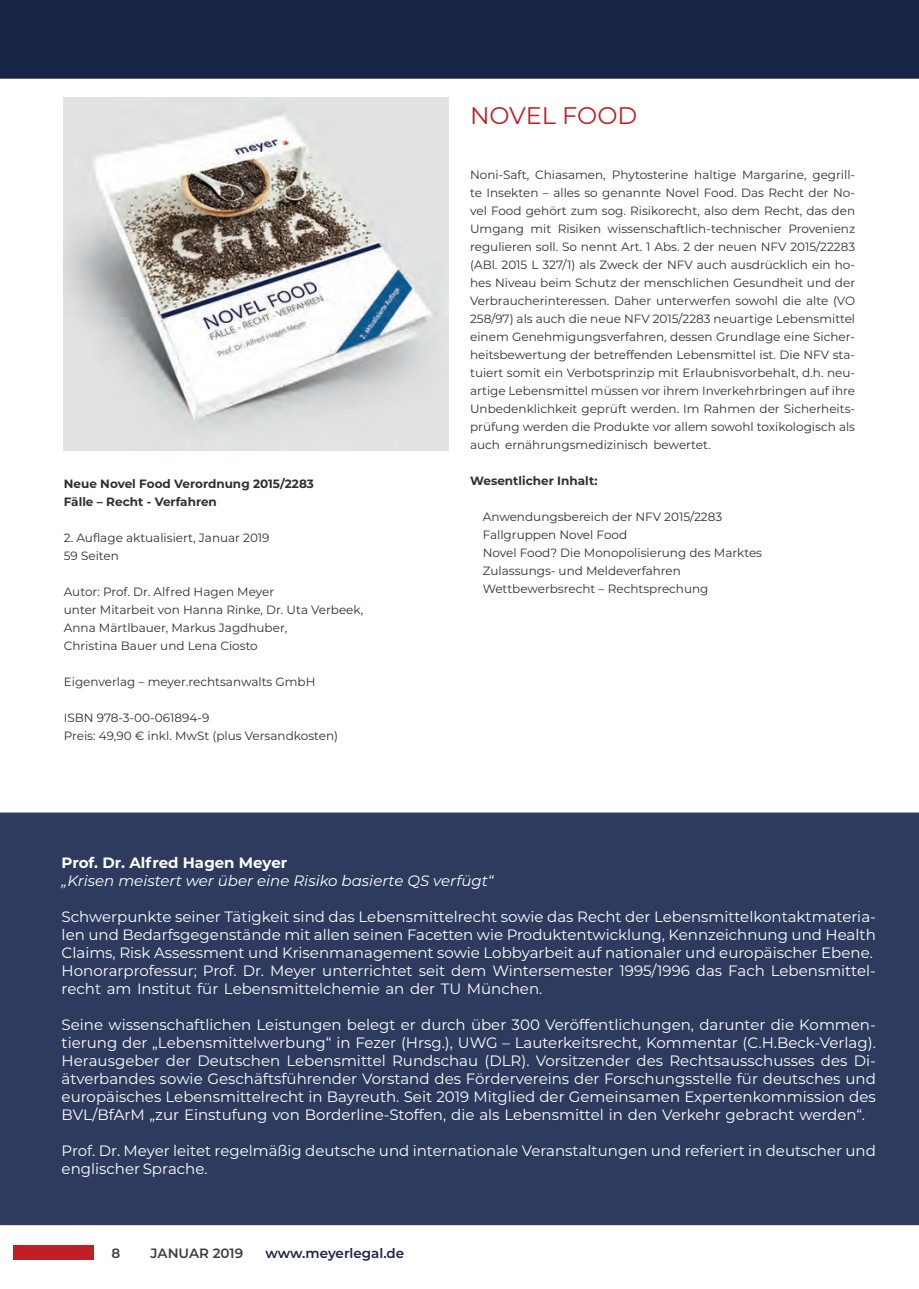
<style>
.page{position:relative;width:919px;height:1289px;background:#fff}
.page>*{position:absolute;margin:0;border:0;box-sizing:border-box;transform-origin:0 0}
.t1{font:24px "Montserrat";color:#c02025}
.t2{font:15px/18px "Montserrat";color:#fff}
.t3{font:italic 15px "Montserrat";color:#fff}
.t4{font:700 15px "Montserrat";color:#fff}
.t5{font:600 13.5px "Montserrat";color:#162545}
.t6{font:600 13.5px "Montserrat";color:#3e3e3f}
.t7{font:12px/18px "Montserrat";color:#312f30}
.t8{font:700 12px/18px "Montserrat";color:#312f30}
</style>
<div class="page">
<div style="left:13px;top:1244px;width:81px;height:15px;background:#c02025"></div>
<div style="left:1px;top:1px;width:917px;height:77px;background:#162545"></div>
<div style="left:0;top:0;width:918px;height:79px;border:2px solid #162545"></div>
<img style="left:64px;top:98px;width:385px;height:352px">
<div style="left:0;top:812px;width:918px;height:413px;background:#2e3b5e;border:2px solid #112249"></div>
<p class="t8" style="left:64px;top:474px;width:252px">Neue Novel Food Verordnung 2015/2283<br>Fälle – Recht - Verfahren</p>
<p class="t7" style="left:64px;top:528px;width:207px">2. Auflage aktualisiert, Januar 2019<br>59 Seiten</p>
<p class="t7" style="left:64px;top:582px;width:301px">Autor: Prof. Dr. Alfred Hagen Meyer<br>unter Mitarbeit von Hanna Rinke, Dr. Uta Verbeek, Anna Märtlbauer, Markus Jagdhuber,<br>Christina Bauer und Lena Ciosto</p>
<p class="t7" style="left:64px;top:672px;width:253px">Eigenverlag – meyer.rechtsanwalts GmbH</p>
<p class="t7" style="left:64px;top:708px;width:276px">ISBN 978-3-00-061894-9<br>Preis: 49,90 € inkl. MwSt (plus Versandkosten)</p>
<h1 class="t1" style="left:470px;top:99px;width:169px">NOVEL FOOD</h1>
<p class="t7" style="left:470px;top:165px;width:386px;text-align:justify">Noni-Saft, Chiasamen, Phytosterine haltige Margarine, gegrill&shy;te Insekten – alles so genannte Novel Food. Das Recht der No&shy;vel Food gehört zum sog. Risikorecht, also dem Recht, das den Umgang mit Risiken wissenschaftlich-technischer Provenienz regulieren soll. So nennt Art. 1 Abs. 2 der neuen NFV 2015/22283 (ABl. 2015 L 327/1) als Zweck der NFV auch ausdrücklich ein ho&shy;hes Niveau beim Schutz der menschlichen Gesundheit und der Verbraucherinteressen. Daher unterwerfen sowohl die alte (VO 258/97) als auch die neue NFV 2015/2283 neuartige Lebensmittel einem Genehmigungsverfahren, dessen Grundlage eine Sicher&shy;heitsbewertung der betreffenden Lebensmittel ist. Die NFV sta&shy;tuiert somit ein Verbotsprinzip mit Erlaubnisvorbehalt, d.h. neu&shy;artige Lebensmittel müssen vor ihrem Inverkehrbringen auf ihre Unbedenklichkeit geprüft werden. Im Rahmen der Sicherheits&shy;prüfung werden die Produkte vor allem sowohl toxikologisch als auch ernährungsmedizinisch bewertet.</p>
<p class="t8" style="left:470px;top:471px;width:129px">Wesentlicher Inhalt:</p>
<p class="t7" style="left:482px;top:507px;width:281px">Anwendungsbereich der NFV 2015/2283<br>Fallgruppen Novel Food<br>Novel Food? Die Monopolisierung des Marktes Zulassungs- und Meldeverfahren Wettbewerbsrecht – Rechtsprechung</p>
<p class="t4" style="left:62px;top:851px;width:227px">Prof. Dr. Alfred Hagen Meyer</p>
<p class="t3" style="left:62px;top:869px;width:433px">„Krisen meistert wer über eine Risiko basierte QS verfügt“</p>
<p class="t2" style="left:62px;top:906px;width:815px">Schwerpunkte seiner Tätigkeit sind das Lebensmittelrecht sowie das Recht der Lebensmittelkontaktmateria&shy;len und Bedarfsgegenstände mit allen seinen Facetten wie Produktentwicklung, Kennzeichnung und Health Claims, Risk Assessment und Krisenmanagement sowie Lobbyarbeit auf nationaler und europäischer Ebene.<br>Honorarprofessur; Prof. Dr. Meyer unterrichtet seit dem Wintersemester 1995/1996 das Fach Lebensmittel&shy;recht am Institut für Lebensmittelchemie an der TU München.</p>
<p class="t2" style="left:62px;top:1014px;width:815px;text-align:justify">Seine wissenschaftlichen Leistungen belegt er durch über 300 Veröffentlichungen, darunter die Kommen&shy;tierung der „Lebensmittelwerbung“ in Fezer (Hrsg.), UWG – Lauterkeitsrecht, Kommentar (C.H.Beck-Verlag).<br>Herausgeber der Deutschen Lebensmittel Rundschau (DLR). Vorsitzender des Rechtsausschusses des Di&shy;ätverbandes sowie Geschäftsführender Vorstand des Fördervereins der Forschungsstelle für deutsches und europäisches Lebensmittelrecht in Bayreuth. Seit 2019 Mitglied der Gemeinsamen Expertenkommission des BVL/BfArM „zur Einstufung von Borderline-Stoffen, die als Lebensmittel in den Verkehr gebracht werden“.</p>
<p class="t2" style="left:62px;top:1140px;width:815px">Prof. Dr. Meyer leitet regelmäßig deutsche und internationale Veranstaltungen und referiert in deutscher und englischer Sprache.</p>
<p class="t6" style="left:111px;top:1243px;width:10px">8</p>
<p class="t6" style="left:151px;top:1243px;width:94px">JANUAR 2019</p>
<p class="t5" style="left:265px;top:1243px;width:140px">www.meyerlegal.de</p>
</div>
